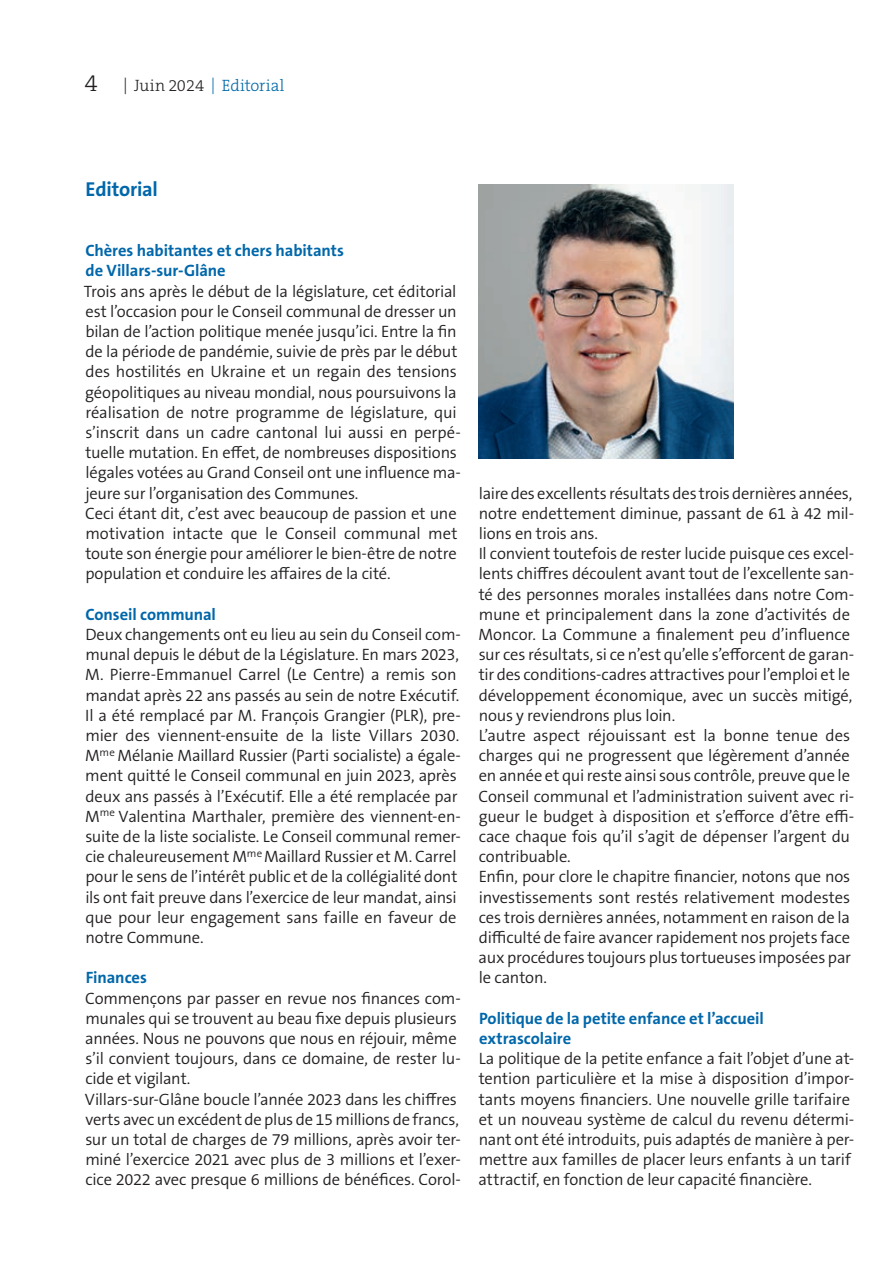
<style>
.page{position:relative;width:893px;height:1263px;background:#fff}
.page>*{position:absolute;margin:0;border:0;box-sizing:border-box;transform-origin:0 0}
.t1{font:700 20.25px "The Sans B W7";letter-spacing:-.01em;color:#0067aa}
.t2{font:300 16.5px/20.2px "The Sans B W4";letter-spacing:-.01em;color:#231f20}
.t3{font:700 16.5px/20.2px "The Sans B W7";letter-spacing:-.005em;color:#0067aa}
.t4{font:300 16.5px "The Serif B W3";color:#0067aa}
.s1{font-size:24px;color:#231f20}
.s2{color:#231f20}
</style>
<div class="page">
<img style="left:478px;top:185px;width:255px;height:273px">
<p class="t4" style="left:84px;top:75px;width:202px"><span class="s1">4</span> <span class="s2">| Juin 2024</span> | Editorial</p>
<p class="t1" style="left:86px;top:176px;width:74px">Editorial</p>
<p class="t3" style="left:85px;top:241px;width:260px">Chères habitantes et chers habitants de Villars-sur-Glâne</p>
<p class="t2" style="left:84px;top:281px;width:378px">Trois ans après le début de la législature, cet éditorial est l’occasion pour le Conseil communal de dresser un bilan de l’action politique menée jusqu’ici. Entre la fin de la période de pandémie, suivie de près par le début des hostilités en Ukraine et un regain des tensions géopolitiques au niveau mondial, nous poursuivons la réalisation de notre programme de législature, qui s’inscrit dans un cadre cantonal lui aussi en perpé&shy;tuelle mutation. En effet, de nombreuses dispositions légales votées au Grand Conseil ont une influence ma&shy;jeure sur l’organisation des Communes.<br>Ceci étant dit, c’est avec beaucoup de passion et une motivation intacte que le Conseil communal met toute son énergie pour améliorer le bien-être de notre population et conduire les affaires de la cité.</p>
<p class="t3" style="left:85px;top:604px;width:132px">Conseil communal</p>
<p class="t2" style="left:85px;top:624px;width:377px">Deux changements ont eu lieu au sein du Conseil com&shy;munal depuis le début de la Législature. En mars 2023, M. Pierre-Emmanuel Carrel (Le Centre) a remis son mandat après 22 ans passés au sein de notre Exécutif.<br>Il a été remplacé par M. François Grangier (PLR), pre&shy;mier des viennent-ensuite de la liste Villars 2030.<br>M<sup>me</sup> Mélanie Maillard Russier (Parti socialiste) a égale&shy;ment quitté le Conseil communal en juin 2023, après deux ans passés à l’Exécutif. Elle a été remplacée par M<sup>me</sup> Valentina Marthaler, première des viennent-en&shy;suite de la liste socialiste. Le Conseil communal remer&shy;cie chaleureusement M<sup>me</sup> Maillard Russier et M. Carrel pour le sens de l’intérêt public et de la collégialité dont ils ont fait preuve dans l’exercice de leur mandat, ainsi que pour leur engagement sans faille en faveur de notre Commune.</p>
<p class="t3" style="left:86px;top:968px;width:63px">Finances</p>
<p class="t2" style="left:85px;top:988px;width:377px">Commençons par passer en revue nos finances com&shy;munales qui se trouvent au beau fixe depuis plusieurs années. Nous ne pouvons que nous en réjouir, même s’il convient toujours, dans ce domaine, de rester lu&shy;cide et vigilant.<br>Villars-sur-Glâne boucle l’année 2023 dans les chiffres verts avec un excédent de plus de 15 millions de francs, sur un total de charges de 79 millions, après avoir ter&shy;miné l’exercice 2021 avec plus de 3 millions et l’exer&shy;cice 2022 avec presque 6 millions de bénéfices. Corol-</p>
<p class="t2" style="left:478px;top:483px;width:377px">laire des excellents résultats des trois dernières années, notre endettement diminue, passant de 61 à 42 mil&shy;lions en trois ans.<br>Il convient toutefois de rester lucide puisque ces excel&shy;lents chiffres découlent avant tout de l’excellente san&shy;té des personnes morales installées dans notre Com&shy;mune et principalement dans la zone d’activités de Moncor. La Commune a finalement peu d’influence sur ces résultats, si ce n’est qu’elle s’efforcent de garan&shy;tir des conditions-cadres attractives pour l’emploi et le développement économique, avec un succès mitigé, nous y reviendrons plus loin.<br>L’autre aspect réjouissant est la bonne tenue des charges qui ne progressent que légèrement d’année en année et qui reste ainsi sous contrôle, preuve que le Conseil communal et l’administration suivent avec ri&shy;gueur le budget à disposition et s’efforce d’être effi&shy;cace chaque fois qu’il s’agit de dépenser l’argent du contribuable.<br>Enfin, pour clore le chapitre financier, notons que nos investissements sont restés relativement modestes ces trois dernières années, notamment en raison de la difficulté de faire avancer rapidement nos projets face aux procédures toujours plus tortueuses imposées par le canton.</p>
<p class="t3" style="left:479px;top:1008px;width:286px">Politique de la petite enfance et l’accueil extrascolaire</p>
<p class="t2" style="left:478px;top:1048px;width:377px">La politique de la petite enfance a fait l’objet d’une at&shy;tention particulière et la mise à disposition d’impor&shy;tants moyens financiers. Une nouvelle grille tarifaire et un nouveau système de calcul du revenu détermi&shy;nant ont été introduits, puis adaptés de manière à per&shy;mettre aux familles de placer leurs enfants à un tarif attractif, en fonction de leur capacité financière.</p>
</div>
